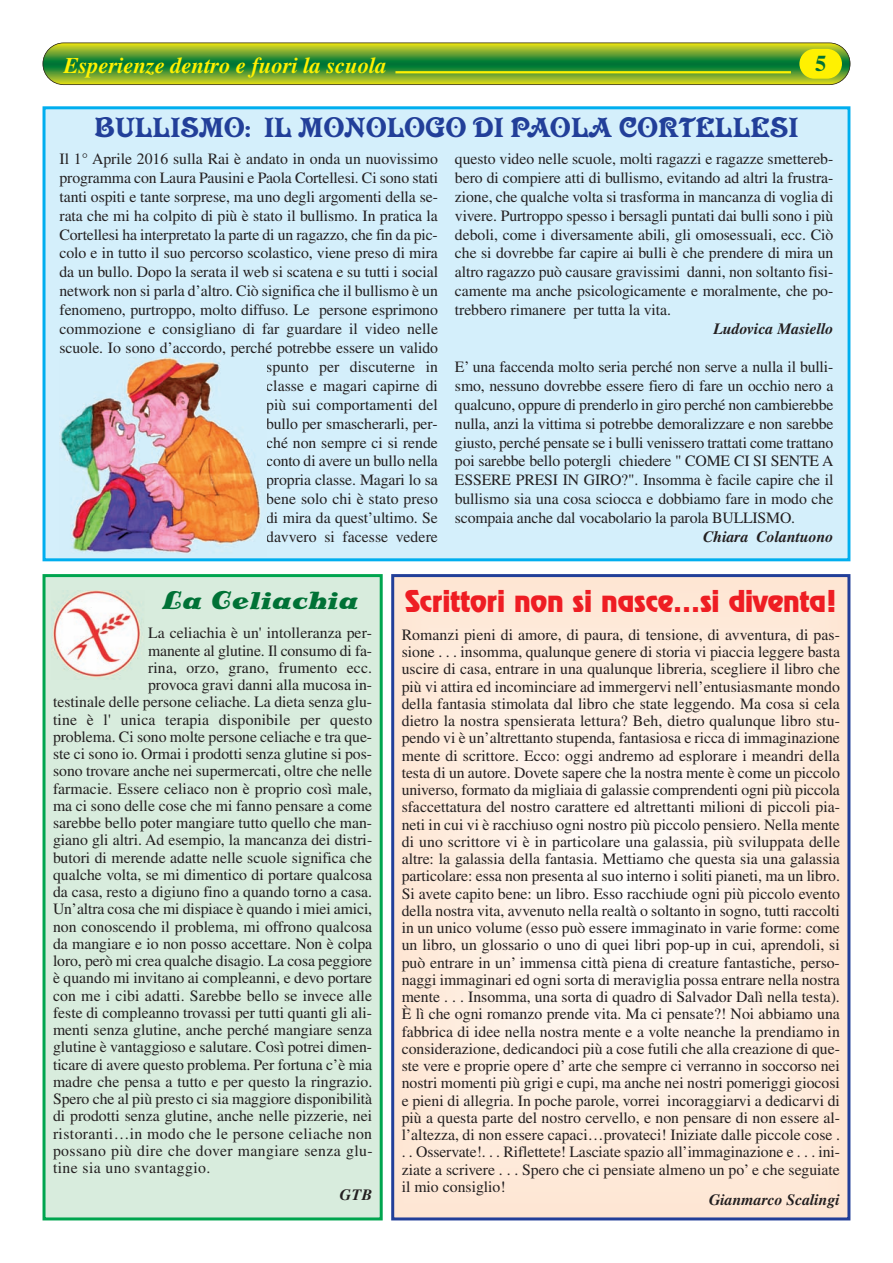
<style>
.page{position:relative;width:893px;height:1263px;background:#fff}
.page>*{position:absolute;margin:0;border:0;box-sizing:border-box;transform-origin:0 0}
.t1{font:30px "Victorian Plain";color:#223f99;scale:1.1 1}
.t2{font:27px "Revue";letter-spacing:-.01em;color:#ee1d23}
.t3{font:900 27px "Cg Siena";letter-spacing:.025em;color:#007236}
.t4{font:italic 700 22.5px "Times";color:#fff101}
.t5{font:700 22.5px "Times";color:#007236}
.t6{font:15.75px/18.9px "Times";color:#231f20;text-align:justify}
.t7{font:15.75px "Times";letter-spacing:.025em;color:#231f20}
.t8{font:italic 700 15.75px "Times";color:#231f20}
</style>
<div class="page">
<svg style="left:43px;top:43px;width:807px;height:42px"></svg>
<div style="left:43px;top:43px;width:807px;height:42px;border:2px solid #231f20;border-radius:21px"></div>
<div style="left:799px;top:49px;width:43px;height:30px;background:#fff101;border-radius:15px"></div>
<hr style="left:395px;top:71px;width:396px;height:2px;background:#fff101">
<div style="left:46px;top:109px;width:801px;height:449px;background:#d4effb"></div>
<div style="left:43px;top:106px;width:807px;height:455px;border:3px solid #00aeef"></div>
<div style="left:46px;top:577px;width:334px;height:640px;background:#d8ecdd"></div>
<div style="left:43px;top:574px;width:340px;height:646px;border:3px solid #00a54f"></div>
<img style="left:60px;top:358px;width:201px;height:196px">
<svg style="left:395px;top:578px;width:451px;height:638px"></svg>
<div style="left:391px;top:574px;width:459px;height:646px;border:3px solid #223f99"></div>
<img style="left:52px;top:590px;width:90px;height:89px">
<h3 class="t4" style="left:64px;top:57px;width:324px">Esperienze dentro e fuori la scuola</h3>
<h3 class="t5" style="left:815px;top:56px;width:13px">5</h3>
<h1 class="t1" style="left:95px;top:117px;width:641px">BULLISMO: IL MONOLOGO DI PAOLA CORTELLESI</h1>
<p class="t6" style="left:60px;top:151px;width:380px;text-align:right">Il 1° Aprile 2016 sulla Rai è andato in onda un nuovissimo programma con Laura Pausini e Paola Cortellesi. Ci sono stati tanti ospiti e tante sorprese, ma uno degli argomenti della se&shy;rata che mi ha colpito di più è stato il bullismo. In pratica la Cortellesi ha interpretato la parte di un ragazzo, che fin da pic&shy;colo e in tutto il suo percorso scolastico, viene preso di mira da un bullo. Dopo la serata il web si scatena e su tutti i social network non si parla d’altro. Ciò significa che il bullismo è un fenomeno, purtroppo, molto diffuso. Le persone esprimono commozione e consigliano di far guardare il video nelle scuole. Io sono d’accordo, perché potrebbe essere un valido spunto per discuterne in<br>classe e magari capirne di<br>più sui comportamenti del<br>bullo per smascherarli, per-<br>ché non sempre ci si rende<br>conto di avere un bullo nella<br>propria classe. Magari lo sa<br>bene solo chi è stato preso<br>di mira da quest’ultimo. Se<br>davvero si facesse vedere</p>
<p class="t6" style="left:455px;top:151px;width:380px">questo video nelle scuole, molti ragazzi e ragazze smettereb&shy;bero di compiere atti di bullismo, evitando ad altri la frustra&shy;zione, che qualche volta si trasforma in mancanza di voglia di vivere. Purtroppo spesso i bersagli puntati dai bulli sono i più deboli, come i diversamente abili, gli omosessuali, ecc. Ciò che si dovrebbe far capire ai bulli è che prendere di mira un altro ragazzo può causare gravissimi danni, non soltanto fisi&shy;camente ma anche psicologicamente e moralmente, che po&shy;trebbero rimanere per tutta la vita.</p>
<p class="t8" style="left:713px;top:323px;width:121px">Ludovica Masiello</p>
<p class="t6" style="left:455px;top:359px;width:380px">E’ una faccenda molto seria perché non serve a nulla il bulli&shy;smo, nessuno dovrebbe essere fiero di fare un occhio nero a qualcuno, oppure di prenderlo in giro perché non cambierebbe nulla, anzi la vittima si potrebbe demoralizzare e non sarebbe giusto, perché pensate se i bulli venissero trattati come trattano poi sarebbe bello potergli chiedere " COME CI SI SENTE A ESSERE PRESI IN GIRO?". Insomma è facile capire che il bullismo sia una cosa sciocca e dobbiamo fare in modo che scompaia anche dal vocabolario la parola BULLISMO.</p>
<p class="t8" style="left:703px;top:531px;width:132px">Chiara Colantuono</p>
<h2 class="t3" style="left:162px;top:586px;width:197px">La Celiachia</h2>
<p class="t6" style="left:148px;top:625px;width:225px">La celiachia è un' intolleranza per-</p>
<p class="t6" style="left:148px;top:643px;width:226px">manente al glutine. Il consumo di fa-</p>
<p class="t6" style="left:148px;top:660px;width:226px">rina, orzo, grano, frumento ecc.</p>
<p class="t6" style="left:148px;top:677px;width:226px">provoca gravi danni alla mucosa in-</p>
<p class="t6" style="left:53px;top:694px;width:321px">testinale delle persone celiache. La dieta senza glu-</p>
<p class="t6" style="left:53px;top:712px;width:321px">tine è l' unica terapia disponibile per questo</p>
<p class="t6" style="left:53px;top:729px;width:321px">problema. Ci sono molte persone celiache e tra que-</p>
<p class="t6" style="left:53px;top:746px;width:321px">ste ci sono io. Ormai i prodotti senza glutine si pos-</p>
<p class="t6" style="left:53px;top:763px;width:321px">sono trovare anche nei supermercati, oltre che nelle</p>
<p class="t6" style="left:53px;top:781px;width:321px">farmacie. Essere celiaco non è proprio così male,</p>
<p class="t6" style="left:53px;top:798px;width:321px">ma ci sono delle cose che mi fanno pensare a come</p>
<p class="t6" style="left:53px;top:815px;width:321px">sarebbe bello poter mangiare tutto quello che man-</p>
<p class="t6" style="left:53px;top:832px;width:321px">giano gli altri. Ad esempio, la mancanza dei distri-</p>
<p class="t6" style="left:53px;top:849px;width:321px">butori di merende adatte nelle scuole significa che</p>
<p class="t6" style="left:53px;top:867px;width:321px">qualche volta, se mi dimentico di portare qualcosa</p>
<p class="t6" style="left:53px;top:884px;width:321px">da casa, resto a digiuno fino a quando torno a casa.</p>
<p class="t6" style="left:53px;top:901px;width:321px">Un’altra cosa che mi dispiace è quando i miei amici,</p>
<p class="t6" style="left:53px;top:918px;width:321px">non conoscendo il problema, mi offrono qualcosa</p>
<p class="t6" style="left:53px;top:936px;width:321px">da mangiare e io non posso accettare. Non è colpa</p>
<p class="t6" style="left:53px;top:953px;width:321px">loro, però mi crea qualche disagio. La cosa peggiore</p>
<p class="t6" style="left:53px;top:970px;width:321px">è quando mi invitano ai compleanni, e devo portare</p>
<p class="t6" style="left:53px;top:987px;width:321px">con me i cibi adatti. Sarebbe bello se invece alle</p>
<p class="t6" style="left:53px;top:1005px;width:321px">feste di compleanno trovassi per tutti quanti gli ali-</p>
<p class="t6" style="left:53px;top:1022px;width:321px">menti senza glutine, anche perché mangiare senza</p>
<p class="t6" style="left:53px;top:1039px;width:321px">glutine è vantaggioso e salutare. Così potrei dimen-</p>
<p class="t6" style="left:53px;top:1056px;width:321px">ticare di avere questo problema. Per fortuna c’è mia</p>
<p class="t6" style="left:53px;top:1074px;width:321px">madre che pensa a tutto e per questo la ringrazio.</p>
<p class="t6" style="left:53px;top:1091px;width:321px">Spero che al più presto ci sia maggiore disponibilità</p>
<p class="t6" style="left:53px;top:1108px;width:321px">di prodotti senza glutine, anche nelle pizzerie, nei</p>
<p class="t7" style="left:53px;top:1128px;width:321px">ristoranti…in modo che le persone celiache non</p>
<p class="t7" style="left:53px;top:1145px;width:321px">possano più dire che dover mangiare senza glu-</p>
<p class="t7" style="left:53px;top:1162px;width:159px">tine sia uno svantaggio.</p>
<p class="t8" style="left:340px;top:1189px;width:34px">GTB</p>
<h2 class="t2" style="left:405px;top:587px;width:433px">Scrittori non si nasce…si diventa!</h2>
<p class="t6" style="left:402px;top:627px;width:440px;line-height:17.2px">Romanzi pieni di amore, di paura, di tensione, di avventura, di pas&shy;sione . . . insomma, qualunque genere di storia vi piaccia leggere basta uscire di casa, entrare in una qualunque libreria, scegliere il libro che più vi attira ed incominciare ad immergervi nell’entusiasmante mondo della fantasia stimolata dal libro che state leggendo. Ma cosa si cela dietro la nostra spensierata lettura? Beh, dietro qualunque libro stu&shy;pendo vi è un’altrettanto stupenda, fantasiosa e ricca di immaginazione mente di scrittore. Ecco: oggi andremo ad esplorare i meandri della testa di un autore. Dovete sapere che la nostra mente è come un piccolo universo, formato da migliaia di galassie comprendenti ogni più piccola sfaccettatura del nostro carattere ed altrettanti milioni di piccoli pia&shy;neti in cui vi è racchiuso ogni nostro più piccolo pensiero. Nella mente di uno scrittore vi è in particolare una galassia, più sviluppata delle altre: la galassia della fantasia. Mettiamo che questa sia una galassia particolare: essa non presenta al suo interno i soliti pianeti, ma un libro.<br>Si avete capito bene: un libro. Esso racchiude ogni più piccolo evento della nostra vita, avvenuto nella realtà o soltanto in sogno, tutti raccolti in un unico volume (esso può essere immaginato in varie forme: come un libro, un glossario o uno di quei libri pop-up in cui, aprendoli, si può entrare in un’ immensa città piena di creature fantastiche, perso&shy;naggi immaginari ed ogni sorta di meraviglia possa entrare nella nostra mente . . . Insomma, una sorta di quadro di Salvador Dalì nella testa).<br>È lì che ogni romanzo prende vita. Ma ci pensate?! Noi abbiamo una fabbrica di idee nella nostra mente e a volte neanche la prendiamo in considerazione, dedicandoci più a cose futili che alla creazione di que&shy;ste vere e proprie opere d’ arte che sempre ci verranno in soccorso nei nostri momenti più grigi e cupi, ma anche nei nostri pomeriggi giocosi e pieni di allegria. In poche parole, vorrei incoraggiarvi a dedicarvi di più a questa parte del nostro cervello, e non pensare di non essere al&shy;l’altezza, di non essere capaci…provateci! Iniziate dalle piccole cose . . . Osservate!. . . Riflettete! Lasciate spazio all’immaginazione e . . . ini&shy;ziate a scrivere . . . Spero che ci pensiate almeno un po’ e che seguiate il mio consiglio!</p>
<p class="t8" style="left:709px;top:1194px;width:132px">Gianmarco Scalingi</p>
</div>
